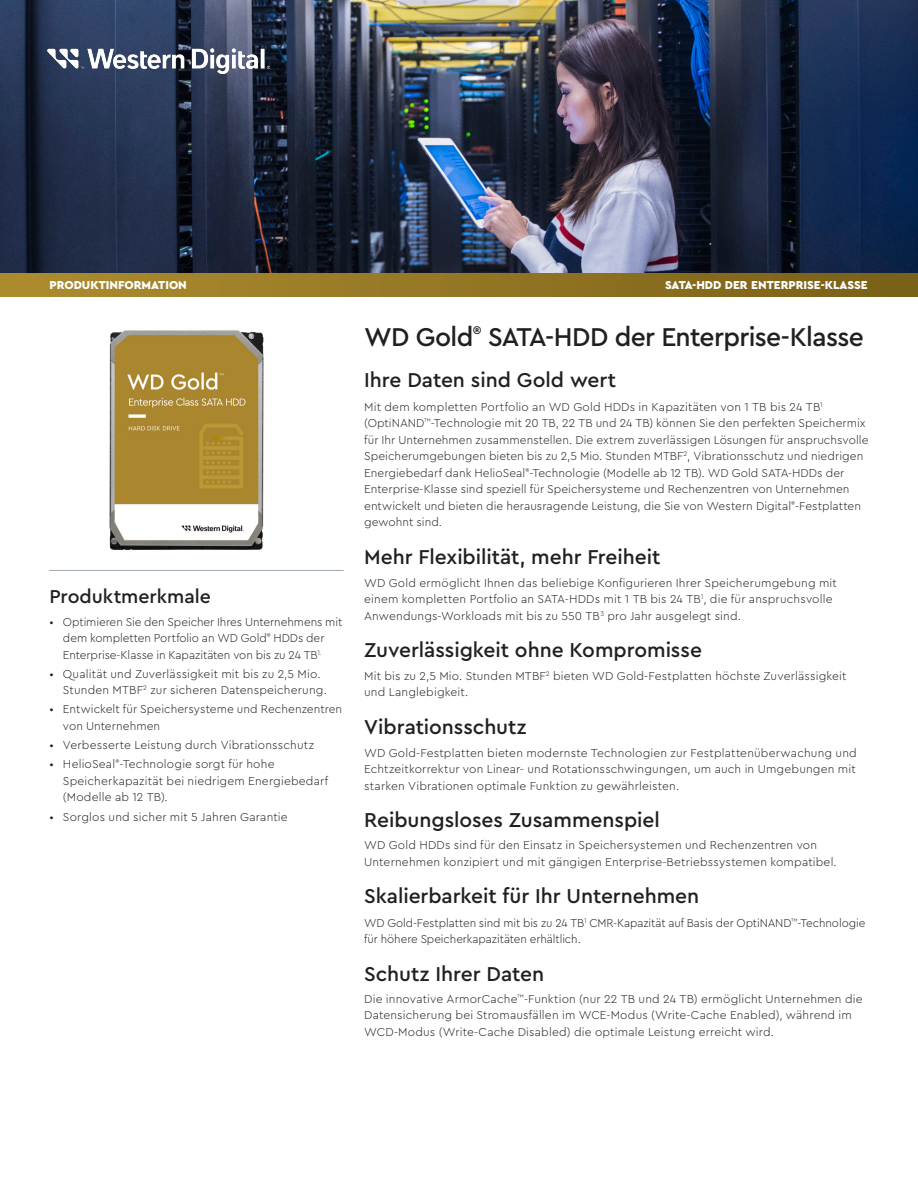
<style>
.page{position:relative;width:918px;height:1188px;background:#fff}
.page>*{position:absolute;margin:0;border:0;box-sizing:border-box;transform-origin:0 0}
.HEADLINE{font:500 27px "Cera PRO";letter-spacing:-.025em;color:#231f20}
.TITLES{font:500 21px "Cera PRO";letter-spacing:-.005em;color:#231f20}
.CALLOUT_TITLES{font:500 19.5px "Cera PRO";color:#231f20}
.BODY_COPY{font:300 12px/16.5px "Cera PRO";letter-spacing:.01em;color:#231f20}
.TOP_HEADER{font:900 12px "Cera PRO";color:#fff}
</style>
<div class="page">
<hr style="left:49px;top:570px;width:295px;height:1px;background:#9faab2">
<img style="left:0;top:0;width:918px;height:273px">
<div style="left:0;top:273px;width:918px;height:24px;background:linear-gradient(to right,#ae8d30,#796018)"></div>
<img style="left:109px;top:330px;width:155px;height:220px">
<img style="left:48px;top:49px;width:222px;height:24px">
<p class="TOP_HEADER" style="left:49px;top:277px;width:139px">PRODUKTINFORMATION</p>
<p class="CALLOUT_TITLES" style="left:49px;top:584px;width:163px">Produktmerkmale</p>
<p class="BODY_COPY" style="left:49px;top:613px;width:294px;text-align:center">• Optimieren Sie den Speicher Ihres Unternehmens mit dem kompletten Portfolio an WD Gold<sup>®</sup> HDDs der<br>Enterprise-Klasse in Kapazitäten von bis zu 24 TB<sup>1.</sup></p>
<p class="BODY_COPY" style="left:63px;top:665px;width:265px;text-indent:-14px">• Qualität und Zuverlässigkeit mit bis zu 2,5 Mio.<br>Stunden MTBF<sup>2</sup> zur sicheren Datenspeicherung.</p>
<p class="BODY_COPY" style="left:63px;top:701px;width:281px;text-indent:-14px">• Entwickelt für Speichersysteme und Rechenzentren von Unternehmen</p>
<p class="BODY_COPY" style="left:49px;top:736px;width:266px">• Verbesserte Leistung durch Vibrationsschutz</p>
<p class="BODY_COPY" style="left:63px;top:756px;width:267px;text-indent:-14px">• HelioSeal<sup>®</sup>-Technologie sorgt für hohe<br>Speicherkapazität bei niedrigem Energiebedarf (Modelle ab 12 TB).</p>
<p class="BODY_COPY" style="left:49px;top:808px;width:240px">• Sorglos und sicher mit 5 Jahren Garantie</p>
<p class="TOP_HEADER" style="left:665px;top:277px;width:204px">SATA-HDD DER ENTERPRISE-KLASSE</p>
<p class="HEADLINE" style="left:364px;top:319px;width:501px">WD Gold<sup>®</sup> SATA-HDD der Enterprise-Klasse</p>
<p class="TITLES" style="left:364px;top:366px;width:253px">Ihre Daten sind Gold wert</p>
<p class="BODY_COPY" style="left:364px;top:398px;width:506px">Mit dem kompletten Portfolio an WD Gold HDDs in Kapazitäten von 1 TB bis 24 TB<sup>1 </sup>(OptiNAND<sup>™</sup>-Technologie mit 20 TB, 22 TB und 24 TB) können Sie den perfekten Speichermix für Ihr Unternehmen zusammenstellen. Die extrem zuverlässigen Lösungen für anspruchsvolle Speicherumgebungen bieten bis zu 2,5 Mio. Stunden MTBF<sup>2</sup>, Vibrationsschutz und niedrigen Energiebedarf dank HelioSeal<sup>®</sup>-Technologie (Modelle ab 12 TB). WD Gold SATA-HDDs der Enterprise-Klasse sind speziell für Speichersysteme und Rechenzentren von Unternehmen entwickelt und bieten die herausragende Leistung, die Sie von Western Digital<sup>®</sup>-Festplatten gewohnt sind.</p>
<p class="TITLES" style="left:364px;top:543px;width:298px">Mehr Flexibilität, mehr Freiheit</p>
<p class="BODY_COPY" style="left:364px;top:574px;width:474px">WD Gold ermöglicht Ihnen das beliebige Konfigurieren Ihrer Speicherumgebung mit einem kompletten Portfolio an SATA-HDDs mit 1 TB bis 24 TB<sup>1</sup>, die für anspruchsvolle<br>Anwendungs-Workloads mit bis zu 550 TB<sup>3</sup> pro Jahr ausgelegt sind.</p>
<p class="TITLES" style="left:364px;top:636px;width:339px">Zuverlässigkeit ohne Kompromisse</p>
<p class="BODY_COPY" style="left:364px;top:667px;width:484px">Mit bis zu 2,5 Mio. Stunden MTBF<sup>2</sup> bieten WD Gold-Festplatten höchste Zuverlässigkeit und Langlebigkeit.</p>
<p class="TITLES" style="left:364px;top:713px;width:164px">Vibrationsschutz</p>
<p class="BODY_COPY" style="left:364px;top:744px;width:494px;text-align:justify">WD Gold-Festplatten bieten modernste Technologien zur Festplattenüberwachung und Echtzeitkorrektur von Linear- und Rotationsschwingungen, um auch in Umgebungen mit starken Vibrationen optimale Funktion zu gewährleisten.</p>
<p class="TITLES" style="left:364px;top:806px;width:297px">Reibungsloses Zusammenspiel</p>
<p class="BODY_COPY" style="left:364px;top:837px;width:474px">WD Gold HDDs sind für den Einsatz in Speichersystemen und Rechenzentren von<br>Unternehmen konzipiert und mit gängigen Enterprise-Betriebssystemen kompatibel.</p>
<p class="TITLES" style="left:364px;top:882px;width:337px">Skalierbarkeit für Ihr Unternehmen</p>
<p class="BODY_COPY" style="left:364px;top:914px;width:503px">WD Gold-Festplatten sind mit bis zu 24 TB<sup>1</sup> CMR-Kapazität auf Basis der OptiNAND<sup>™</sup>-Technologie für höhere Speicherkapazitäten erhältlich.</p>
<p class="TITLES" style="left:364px;top:960px;width:181px">Schutz Ihrer Daten</p>
<p class="BODY_COPY" style="left:364px;top:990px;width:500px">Die innovative ArmorCache<sup>™</sup>-Funktion (nur 22 TB und 24 TB) ermöglicht Unternehmen die<br>Datensicherung bei Stromausfällen im WCE-Modus (Write-Cache Enabled), während im<br>WCD-Modus (Write-Cache Disabled) die optimale Leistung erreicht wird.</p>
</div>
